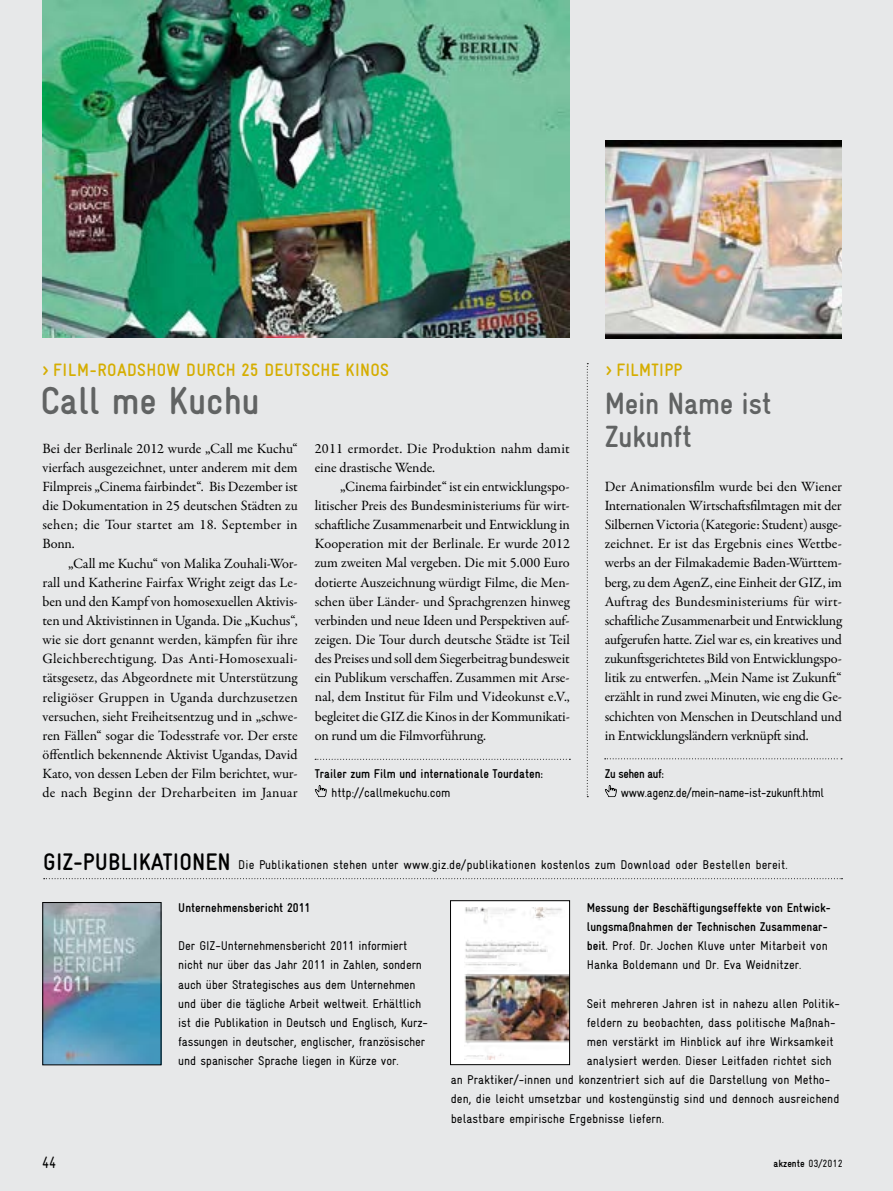
<style>
.page{position:relative;width:893px;height:1191px;background:#e7e8e9}
.page>*{position:absolute;margin:0;border:0;box-sizing:border-box;transform-origin:0 0}
.t1{font:700 condensed 39px "Gravur";letter-spacing:.005em;color:#616363}
.t2{font:700 condensed 30.75px/33px "Gravur";letter-spacing:-.01em;color:#616363}
.t3{font:700 condensed 24px "Gravur";letter-spacing:.005em;color:#000}
.t4{font:700 condensed 18px "Gravur";letter-spacing:.02em;color:#d5ad00}
.t5{font:condensed 16.5px "Gravur";color:#000;scale:.9 1}
.t6{font:14.25px/19.2px "Garamond Premr Pro";letter-spacing:-.005em;color:#000;text-align:justify}
.t7{font:14.25px "Garamond Premr Pro";letter-spacing:.015em;color:#000}
.t8{font:14.25px "Garamond Premr Pro";letter-spacing:.02em;color:#000}
.t9{font:condensed 12.75px/19.2px "Gravur";color:#000}
.t10{font:700 condensed 12.75px/19.2px "Gravur";color:#000}
.t11{font:condensed 12.75px/19.2px "Gravur";letter-spacing:-.02em;color:#000}
.t12{font:700 condensed 10.5px "Gravur";color:#000}
.s1{font-weight:400}
.s2{font-weight:700}
</style>
<div class="page">
<div style="left:450px;top:900px;width:120px;height:164px;background:#fff"></div>
<img style="left:464px;top:907px;width:104px;height:152px">
<div style="left:450px;top:900px;width:120px;height:164px;border:1px solid #000"></div>
<svg style="left:314px;top:785px;width:13px;height:12px"></svg>
<svg style="left:315px;top:759px;width:255px;height:1px"></svg>
<svg style="left:44px;top:878px;width:798px;height:1px"></svg>
<svg style="left:587px;top:363px;width:1px;height:434px"></svg>
<img style="left:45px;top:904px;width:114px;height:159px">
<img style="left:606px;top:141px;width:236px;height:197px">
<svg style="left:605px;top:785px;width:12px;height:12px"></svg>
<svg style="left:605px;top:758px;width:237px;height:1px"></svg>
<img style="left:43px;top:0;width:527px;height:338px">
<p class="t4" style="left:43px;top:360px;width:348px">&gt; Fi lm-Roadshow durch 25 deutsche ki nos</p>
<p class="t1" style="left:40px;top:379px;width:221px">Call me Kuchu</p>
<p class="t6" style="left:43px;top:439px;width:257px">Bei der Berlinale 2012 wurde „Call me Kuchu“</p>
<p class="t6" style="left:43px;top:458px;width:257px">vierfach ausgezeichnet, unter anderem mit dem</p>
<p class="t6" style="left:43px;top:477px;width:257px">Filmpreis „Cinema fairbindet“. Bis Dezember ist</p>
<p class="t6" style="left:43px;top:496px;width:257px">die Dokumentation in 25 deutschen Städten zu</p>
<p class="t7" style="left:43px;top:516px;width:257px">sehen; die Tour startet am 18. September in</p>
<p class="t6" style="left:43px;top:534px;width:34px">Bonn.</p>
<p class="t6" style="left:68px;top:554px;width:231px">„Call me Kuchu“ von Malika Zouhali-Wor-</p>
<p class="t6" style="left:43px;top:573px;width:257px">rall und Katherine Fairfax Wright zeigt das Le-</p>
<p class="t6" style="left:43px;top:592px;width:257px">ben und den Kampf von homosexuellen Aktivis-</p>
<p class="t6" style="left:43px;top:611px;width:257px">ten und Aktivistinnen in Uganda. Die „Kuchus“,</p>
<p class="t6" style="left:43px;top:630px;width:257px">wie sie dort genannt werden, kämpfen für ihre</p>
<p class="t8" style="left:43px;top:650px;width:257px">Gleichberechtigung. Das Anti-Homosexuali-</p>
<p class="t6" style="left:43px;top:668px;width:257px">tätsgesetz, das Abgeordnete mit Unterstützung</p>
<p class="t7" style="left:43px;top:688px;width:257px">religiöser Gruppen in Uganda durchzusetzen</p>
<p class="t6" style="left:43px;top:707px;width:257px">versuchen, sieht Freiheitsentzug und in „schwe-</p>
<p class="t6" style="left:43px;top:726px;width:257px">ren Fällen“ sogar die Todesstrafe vor. Der erste</p>
<p class="t6" style="left:43px;top:745px;width:257px">öffentlich bekennende Aktivist Ugandas, David</p>
<p class="t6" style="left:43px;top:764px;width:257px">Kato, von dessen Leben der Film berichtet, wur-</p>
<p class="t7" style="left:43px;top:784px;width:257px">de nach Beginn der Dreharbeiten im Januar</p>
<p class="t7" style="left:315px;top:439px;width:256px">2011 ermordet. Die Produktion nahm damit</p>
<p class="t6" style="left:315px;top:458px;width:122px">eine drastische Wende.</p>
<p class="t6" style="left:340px;top:477px;width:231px">„Cinema fairbindet“ ist ein entwicklungspo-</p>
<p class="t6" style="left:315px;top:496px;width:257px">litischer Preis des Bundesministeriums für wirt-</p>
<p class="t6" style="left:315px;top:515px;width:257px">schaftliche Zusammenarbeit und Entwicklung in</p>
<p class="t6" style="left:315px;top:534px;width:257px">Kooperation mit der Berlinale. Er wurde 2012</p>
<p class="t6" style="left:315px;top:553px;width:256px">zum zweiten Mal vergeben. Die mit 5.000 Euro</p>
<p class="t6" style="left:315px;top:573px;width:257px">dotierte Auszeichnung würdigt Filme, die Men-</p>
<p class="t6" style="left:315px;top:592px;width:257px">schen über Länder- und Sprachgrenzen hinweg</p>
<p class="t6" style="left:315px;top:611px;width:255px">verbinden und neue Ideen und Perspektiven auf-</p>
<p class="t6" style="left:315px;top:630px;width:257px">zeigen. Die Tour durch deutsche Städte ist Teil</p>
<p class="t6" style="left:315px;top:649px;width:257px">des Preises und soll dem Siegerbeitrag bundesweit</p>
<p class="t6" style="left:315px;top:668px;width:257px">ein Publikum verschaffen. Zusammen mit Arse-</p>
<p class="t6" style="left:315px;top:687px;width:257px">nal, dem Institut für Film und Videokunst e.V.,</p>
<p class="t6" style="left:315px;top:707px;width:257px">begleitet die GIZ die Kinos in der Kommunikati-</p>
<p class="t6" style="left:315px;top:726px;width:173px">on rund um die Filmvorführung.</p>
<p class="t10" style="left:331px;top:764px;width:213px;text-indent:-17px">Trailer zum Film und internationale Tourdaten: <span class="s1">http://callmekuchu.com</span></p>
<p class="t4" style="left:606px;top:360px;width:43px">&gt; Filmtipp</p>
<p class="t2" style="left:605px;top:386px;width:168px">Mein Name ist<br>Zukunft</p>
<p class="t6" style="left:605px;top:477px;width:239px">Der Animationsfilm wurde bei den Wiener Internationalen Wirtschaftsfilmtagen mit der Silbernen Victoria (Kategorie: Student) ausge&shy;zeichnet. Er ist das Ergebnis eines Wettbe&shy;werbs an der Filmakademie Baden-Württem&shy;berg, zu dem AgenZ, eine Einheit der GIZ, im Auftrag des Bundesministeriums für wirt&shy;schaftliche Zusammenarbeit und Entwicklung aufgerufen hatte. Ziel war es, ein kreatives und zukunftsgerichtetes Bild von Entwicklungspo&shy;litik zu entwerfen. „Mein Name ist Zukunft“ erzählt in rund zwei Minuten, wie eng die Ge&shy;schichten von Menschen in Deutschland und in Entwicklungsländern verknüpft sind.</p>
<p class="t11" style="left:621px;top:764px;width:205px;text-indent:-16px"><span class="s2">Zu sehen auf: </span>www.agenz.de/mein-name-ist-zukunft.html</p>
<p class="t3" style="left:43px;top:848px;width:189px">GIZ-Publikati onen</p>
<p class="t10" style="left:178px;top:898px;width:133px">Unternehmensbericht 2011</p>
<p class="t9" style="left:178px;top:936px;width:251px">Der GIZ-Unternehmensbericht 2011 informiert nicht nur über das Jahr 2011 in Zahlen, sondern auch über Strategisches aus dem Unternehmen und über die tägliche Arbeit weltweit. Erhältlich ist die Publikation in Deutsch und Englisch, Kurz&shy;fassungen in deutscher, englischer, französischer und spanischer Sprache liegen in Kürze vor.</p>
<p class="t9" style="left:238px;top:855px;width:551px">Die Publikationen stehen unter www.giz.de/publikationen kostenlos zum Download oder Bestellen bereit.</p>
<p class="t10" style="left:587px;top:898px;width:245px">Messung der Beschäftigungseffekte von Entwick&shy;lungsmaßnahmen der Technischen Zusammenar&shy;beit. <span class="s1">Prof. Dr. Jochen Kluve unter Mitarbeit von Hanka Boldemann und Dr. Eva Weidnitzer.</span></p>
<p class="t9" style="left:587px;top:993px;width:255px">Seit mehreren Jahren ist in nahezu allen Politik-</p>
<p class="t9" style="left:587px;top:1012px;width:250px">feldern zu beobachten, dass politische Maßnah-</p>
<p class="t9" style="left:587px;top:1032px;width:248px">men verstärkt im Hinblick auf ihre Wirksamkeit</p>
<p class="t9" style="left:587px;top:1051px;width:246px">analysiert werden. Dieser Leitfaden richtet sich</p>
<p class="t9" style="left:451px;top:1070px;width:381px">an Praktiker/-innen und konzentriert sich auf die Darstellung von Metho-</p>
<p class="t9" style="left:451px;top:1089px;width:390px">den, die leicht umsetzbar und kostengünstig sind und dennoch ausreichend</p>
<p class="t9" style="left:451px;top:1108px;width:215px">belastbare empirische Ergebnisse liefern.</p>
<p class="t5" style="left:42px;top:1153px;width:17px">44</p>
<p class="t12" style="left:773px;top:1157px;width:71px">akzente <span class="s1">03/2012</span></p>
</div>
